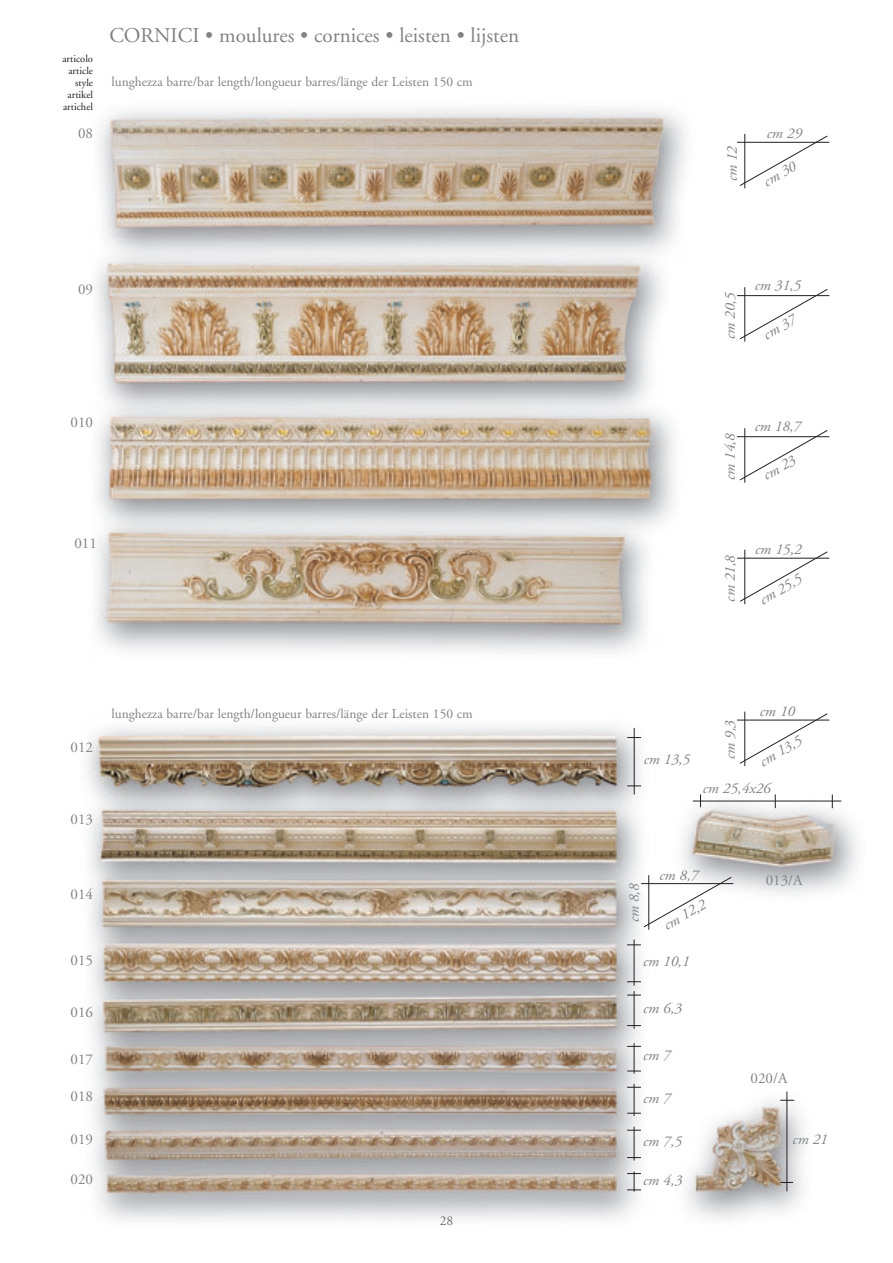
<style>
.page{position:relative;width:893px;height:1263px;background:#fff}
.page>*{position:absolute;margin:0;border:0;box-sizing:border-box;transform-origin:0 0}
.t1{font:21px "Adobe Garamond";color:#808285}
.t2{font:italic 15px "Adobe Garamond";color:#808285}
.t3{font:15px "Adobe Garamond";color:#808285}
.t4{font:13.5px "Adobe Garamond";color:#808285}
.t5{font:13.5px "Adobe Garamond";color:#6c6d70}
.t6{font:10.5px/12px "Adobe Garamond";color:#231f20;text-align:right}
</style>
<div class="page">
<img style="left:87px;top:711px;width:771px;height:510px">
<img style="left:96px;top:109px;width:734px;height:543px">
<hr style="left:786px;top:1092px;width:1px;height:99px;background:#231f20">
<svg style="left:780px;top:1182px;width:13px;height:1px"></svg>
<svg style="left:780px;top:1100px;width:14px;height:1px"></svg>
<hr style="left:737px;top:142px;width:92px;height:1px;background:#231f20">
<hr style="left:744px;top:134px;width:1px;height:54px;background:#231f20">
<svg style="left:739px;top:136px;width:88px;height:50px"></svg>
<hr style="left:737px;top:436px;width:92px;height:1px;background:#231f20">
<hr style="left:744px;top:428px;width:1px;height:55px;background:#231f20">
<svg style="left:739px;top:430px;width:88px;height:50px"></svg>
<hr style="left:737px;top:558px;width:92px;height:1px;background:#231f20">
<hr style="left:744px;top:550px;width:1px;height:54px;background:#231f20">
<svg style="left:739px;top:552px;width:88px;height:50px"></svg>
<hr style="left:737px;top:295px;width:92px;height:1px;background:#231f20">
<hr style="left:744px;top:287px;width:1px;height:55px;background:#231f20">
<svg style="left:739px;top:289px;width:88px;height:50px"></svg>
<hr style="left:634px;top:728px;width:1px;height:66px;background:#231f20">
<svg style="left:627px;top:786px;width:14px;height:1px"></svg>
<svg style="left:627px;top:737px;width:14px;height:1px"></svg>
<hr style="left:737px;top:720px;width:92px;height:1px;background:#231f20">
<hr style="left:744px;top:712px;width:1px;height:54px;background:#231f20">
<svg style="left:739px;top:713px;width:88px;height:51px"></svg>
<hr style="left:641px;top:883px;width:92px;height:1px;background:#231f20">
<hr style="left:648px;top:875px;width:1px;height:55px;background:#231f20">
<svg style="left:643px;top:877px;width:88px;height:50px"></svg>
<hr style="left:633px;top:940px;width:1px;height:46px;background:#231f20">
<svg style="left:627px;top:982px;width:14px;height:1px"></svg>
<svg style="left:627px;top:945px;width:14px;height:1px"></svg>
<hr style="left:633px;top:991px;width:1px;height:38px;background:#231f20">
<svg style="left:627px;top:1025px;width:14px;height:1px"></svg>
<svg style="left:627px;top:995px;width:14px;height:1px"></svg>
<hr style="left:633px;top:1043px;width:1px;height:31px;background:#231f20">
<svg style="left:627px;top:1071px;width:14px;height:1px"></svg>
<svg style="left:627px;top:1046px;width:14px;height:1px"></svg>
<hr style="left:633px;top:1084px;width:1px;height:32px;background:#231f20">
<svg style="left:627px;top:1113px;width:14px;height:1px"></svg>
<svg style="left:627px;top:1087px;width:14px;height:1px"></svg>
<hr style="left:633px;top:1127px;width:1px;height:33px;background:#231f20">
<svg style="left:627px;top:1157px;width:14px;height:1px"></svg>
<svg style="left:627px;top:1130px;width:14px;height:1px"></svg>
<svg style="left:627px;top:1171px;width:14px;height:21px"></svg>
<hr style="left:693px;top:801px;width:148px;height:1px;background:#231f20">
<svg style="left:700px;top:794px;width:1px;height:13px"></svg>
<svg style="left:832px;top:794px;width:1px;height:14px"></svg>
<svg style="left:775px;top:794px;width:1px;height:14px"></svg>
<p class="t6" style="left:62px;top:54px;width:32px">articolo article style artikel artichel</p>
<p class="t3" style="left:78px;top:127px;width:16px">08</p>
<h1 class="t1" style="left:109px;top:27px;width:411px">CORNICI • moulures • cornices • leisten • lijsten</h1>
<p class="t4" style="left:111px;top:77px;width:363px">lunghezza barre/bar length/longueur barres/länge der Leisten 150 cm</p>
<p class="t3" style="left:78px;top:283px;width:16px">09</p>
<p class="t3" style="left:71px;top:416px;width:24px">010</p>
<p class="t3" style="left:74px;top:537px;width:24px">011</p>
<p class="t3" style="left:70px;top:741px;width:24px">012</p>
<p class="t4" style="left:111px;top:709px;width:363px">lunghezza barre/bar length/longueur barres/länge der Leisten 150 cm</p>
<p class="t3" style="left:71px;top:813px;width:24px">013</p>
<p class="t3" style="left:71px;top:888px;width:24px">014</p>
<p class="t2" style="left:726px;top:181px;width:37px;rotate:-90deg">cm 12</p>
<p class="t2" style="left:766px;top:127px;width:37px">cm 29</p>
<p class="t2" style="left:761px;top:177px;width:37px;rotate:-30deg">cm 30</p>
<p class="t2" style="left:724px;top:339px;width:48px;rotate:-90deg">cm 20,5</p>
<p class="t2" style="left:754px;top:280px;width:48px">cm 31,5</p>
<p class="t2" style="left:761px;top:331px;width:37px;rotate:-30deg">cm 37</p>
<p class="t2" style="left:724px;top:480px;width:48px;rotate:-90deg">cm 14,8</p>
<p class="t2" style="left:754px;top:421px;width:48px">cm 18,7</p>
<p class="t2" style="left:761px;top:471px;width:37px;rotate:-30deg">cm 23</p>
<p class="t2" style="left:724px;top:602px;width:48px;rotate:-90deg">cm 21,8</p>
<p class="t2" style="left:755px;top:543px;width:48px">cm 15,2</p>
<p class="t2" style="left:757px;top:595px;width:48px;rotate:-30deg">cm 25,5</p>
<p class="t2" style="left:643px;top:753px;width:48px">cm 13,5</p>
<p class="t2" style="left:724px;top:759px;width:40px;rotate:-90deg">cm 9,3</p>
<p class="t2" style="left:759px;top:705px;width:37px">cm 10</p>
<p class="t2" style="left:757px;top:757px;width:48px;rotate:-30deg">cm 13,5</p>
<p class="t2" style="left:702px;top:782px;width:69px">cm 25,4x26</p>
<p class="t2" style="left:628px;top:922px;width:41px;rotate:-90deg">cm 8,8</p>
<p class="t2" style="left:659px;top:869px;width:40px">cm 8,7</p>
<p class="t2" style="left:661px;top:921px;width:48px;rotate:-30deg">cm 12,2</p>
<p class="t3" style="left:765px;top:874px;width:38px">013/A</p>
<p class="t3" style="left:71px;top:954px;width:24px">015</p>
<p class="t2" style="left:643px;top:955px;width:48px">cm 10,1</p>
<p class="t3" style="left:71px;top:1006px;width:24px">016</p>
<p class="t2" style="left:643px;top:1002px;width:40px">cm 6,3</p>
<p class="t3" style="left:71px;top:1054px;width:24px">017</p>
<p class="t2" style="left:643px;top:1049px;width:29px">cm 7</p>
<p class="t3" style="left:71px;top:1091px;width:24px">018</p>
<p class="t2" style="left:643px;top:1092px;width:29px">cm 7</p>
<p class="t3" style="left:71px;top:1133px;width:24px">019</p>
<p class="t2" style="left:643px;top:1136px;width:40px">cm 7,5</p>
<p class="t3" style="left:71px;top:1173px;width:24px">020</p>
<p class="t2" style="left:643px;top:1174px;width:41px">cm 4,3</p>
<p class="t5" style="left:440px;top:1216px;width:15px">28</p>
<p class="t3" style="left:750px;top:1072px;width:38px">020/A</p>
<p class="t2" style="left:792px;top:1133px;width:37px">cm 21</p>
</div>
